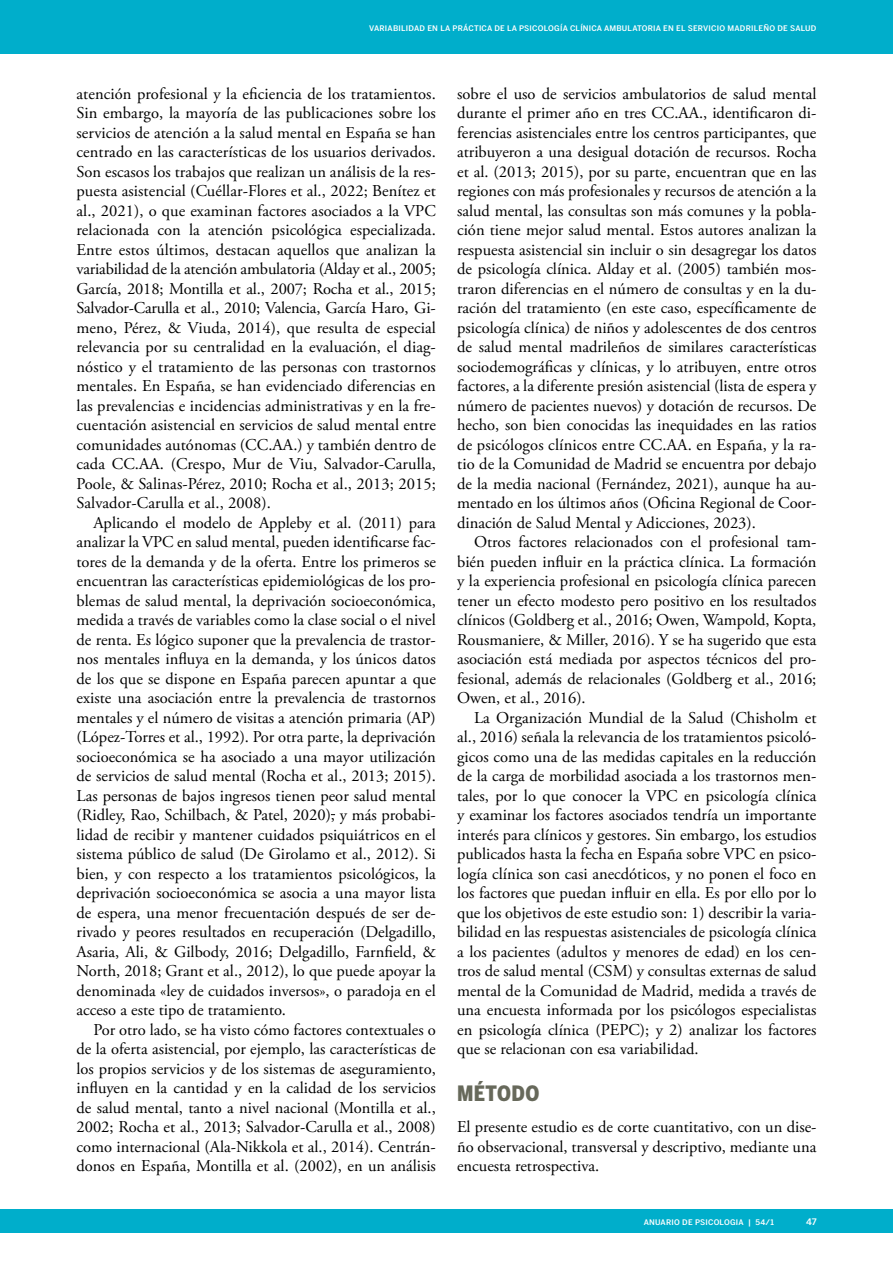
<style>
.page{position:relative;width:893px;height:1263px;background:#fff}
.page>*{position:absolute;margin:0;border:0;box-sizing:border-box;transform-origin:0 0}
.t1{font:900 21px "Benton Sans Cond";letter-spacing:.02em;color:#67695b}
.t2{font:16.5px/19.5px "Adobe Garamond Pro";color:#000;text-align:justify}
.t3{font:500 8.85px "Benton Sans Cond";color:#fff;scale:1.18 1}
.t4{font:500 7.65px "Benton Sans Cond";letter-spacing:.025em;color:#fff;scale:1.18 1}
</style>
<div class="page">
<div style="left:0;top:0;width:893px;height:54px;background:#00aecb"></div>
<div style="left:0;top:1209px;width:893px;height:23px;background:#00aecb"></div>
<p class="t4" style="left:369px;top:24px;width:381px">VARIABILIDAD EN LA PRÁCTICA DE LA PSICOLOGÍA CLÍNICA AMBULATORIA EN EL SERVICIO MADRILEÑO DE SALUD</p>
<p class="t2" style="left:77px;top:84px;width:361px">atención profesional y la eficiencia de los tratamientos.<br>Sin embargo, la mayoría de las publicaciones sobre los servicios de atención a la salud mental en España se han centrado en las características de los usuarios derivados.<br>Son escasos los trabajos que realizan un análisis de la res&shy;puesta asistencial (Cuéllar-Flores et al., 2022; Benítez et al., 2021), o que examinan factores asociados a la VPC relacionada con la atención psicológica especializada.<br>Entre estos últimos, destacan aquellos que analizan la variabilidad de la atención ambulatoria (Alday et al., 2005; García, 2018; Montilla et al., 2007; Rocha et al., 2015; Salvador-Carulla et al., 2010; Valencia, García Haro, Gi&shy;meno, Pérez, &amp; Viuda, 2014), que resulta de especial relevancia por su centralidad en la evaluación, el diag&shy;nóstico y el tratamiento de las personas con trastornos mentales. En España, se han evidenciado diferencias en las prevalencias e incidencias administrativas y en la fre&shy;cuentación asistencial en servicios de salud mental entre comunidades autónomas (CC.AA.) y también dentro de cada CC.AA. (Crespo, Mur de Viu, Salvador-Carulla, Poole, &amp; Salinas-Pérez, 2010; Rocha et al., 2013; 2015; Salvador-Carulla et al., 2008).</p>
<p class="t2" style="left:77px;top:513px;width:361px;text-indent:17px">Aplicando el modelo de Appleby et al. (2011) para analizar la VPC en salud mental, pueden identificarse fac&shy;tores de la demanda y de la oferta. Entre los primeros se encuentran las características epidemiológicas de los pro&shy;blemas de salud mental, la deprivación socioeconómica, medida a través de variables como la clase social o el nivel de renta. Es lógico suponer que la prevalencia de trastor&shy;nos mentales influya en la demanda, y los únicos datos de los que se dispone en España parecen apuntar a que existe una asociación entre la prevalencia de trastornos mentales y el número de visitas a atención primaria (AP) (López-Torres et al., 1992). Por otra parte, la deprivación socioeconómica se ha asociado a una mayor utilización de servicios de salud mental (Rocha et al., 2013; 2015).<br>Las personas de bajos ingresos tienen peor salud mental (Ridley, Rao, Schilbach, &amp; Patel, 2020), y más probabi&shy;lidad de recibir y mantener cuidados psiquiátricos en el sistema público de salud (De Girolamo et al., 2012). Si bien, y con respecto a los tratamientos psicológicos, la deprivación socioeconómica se asocia a una mayor lista de espera, una menor frecuentación después de ser de&shy;rivado y peores resultados en recuperación (Delgadillo, Asaria, Ali, &amp; Gilbody, 2016; Delgadillo, Farnfield, &amp; North, 2018; Grant et al., 2012), lo que puede apoyar la denominada «ley de cuidados inversos», o paradoja en el acceso a este tipo de tratamiento.</p>
<p class="t2" style="left:77px;top:1020px;width:361px;text-indent:17px">Por otro lado, se ha visto cómo factores contextuales o de la oferta asistencial, por ejemplo, las características de los propios servicios y de los sistemas de aseguramiento, influyen en la cantidad y en la calidad de los servicios de salud mental, tanto a nivel nacional (Montilla et al., 2002; Rocha et al., 2013; Salvador-Carulla et al., 2008) como internacional (Ala-Nikkola et al., 2014). Centrán&shy;donos en España, Montilla et al. (2002), en un análisis</p>
<p class="t2" style="left:457px;top:84px;width:361px">sobre el uso de servicios ambulatorios de salud mental durante el primer año en tres CC.AA., identificaron di&shy;ferencias asistenciales entre los centros participantes, que atribuyeron a una desigual dotación de recursos. Rocha et al. (2013; 2015), por su parte, encuentran que en las regiones con más profesionales y recursos de atención a la salud mental, las consultas son más comunes y la pobla&shy;ción tiene mejor salud mental. Estos autores analizan la respuesta asistencial sin incluir o sin desagregar los datos de psicología clínica. Alday et al. (2005) también mos&shy;traron diferencias en el número de consultas y en la du&shy;ración del tratamiento (en este caso, específicamente de psicología clínica) de niños y adolescentes de dos centros de salud mental madrileños de similares características sociodemográficas y clínicas, y lo atribuyen, entre otros factores, a la diferente presión asistencial (lista de espera y número de pacientes nuevos) y dotación de recursos. De hecho, son bien conocidas las inequidades en las ratios de psicólogos clínicos entre CC.AA. en España, y la ra&shy;tio de la Comunidad de Madrid se encuentra por debajo de la media nacional (Fernández, 2021), aunque ha au&shy;mentado en los últimos años (Oficina Regional de Coor&shy;dinación de Salud Mental y Adicciones, 2023).</p>
<p class="t2" style="left:457px;top:533px;width:361px;text-indent:17px">Otros factores relacionados con el profesional tam&shy;bién pueden influir en la práctica clínica. La formación y la experiencia profesional en psicología clínica parecen tener un efecto modesto pero positivo en los resultados clínicos (Goldberg et al., 2016; Owen, Wampold, Kopta, Rousmaniere, &amp; Miller, 2016). Y se ha sugerido que esta asociación está mediada por aspectos técnicos del pro&shy;fesional, además de relacionales (Goldberg et al., 2016; Owen, et al., 2016).</p>
<p class="t2" style="left:457px;top:708px;width:361px;text-indent:17px">La Organización Mundial de la Salud (Chisholm et al., 2016) señala la relevancia de los tratamientos psicoló&shy;gicos como una de las medidas capitales en la reducción de la carga de morbilidad asociada a los trastornos men&shy;tales, por lo que conocer la VPC en psicología clínica y examinar los factores asociados tendría un importante interés para clínicos y gestores. Sin embargo, los estudios publicados hasta la fecha en España sobre VPC en psico&shy;logía clínica son casi anecdóticos, y no ponen el foco en los factores que puedan influir en ella. Es por ello por lo que los objetivos de este estudio son: 1) describir la varia&shy;bilidad en las respuestas asistenciales de psicología clínica a los pacientes (adultos y menores de edad) en los cen&shy;tros de salud mental (CSM) y consultas externas de salud mental de la Comunidad de Madrid, medida a través de una encuesta informada por los psicólogos especialistas en psicología clínica (PEPC); y 2) analizar los factores que se relacionan con esa variabilidad.</p>
<p class="t1" style="left:457px;top:1080px;width:84px">MÉTODO</p>
<p class="t2" style="left:457px;top:1118px;width:361px">El presente estudio es de corte cuantitativo, con un dise&shy;ño observacional, transversal y descriptivo, mediante una encuesta retrospectiva.</p>
<p class="t4" style="left:644px;top:1217px;width:112px">ANUARIO DE PSICOLOGIA | 54/1</p>
<p class="t3" style="left:806px;top:1216px;width:11px">47</p>
</div>
